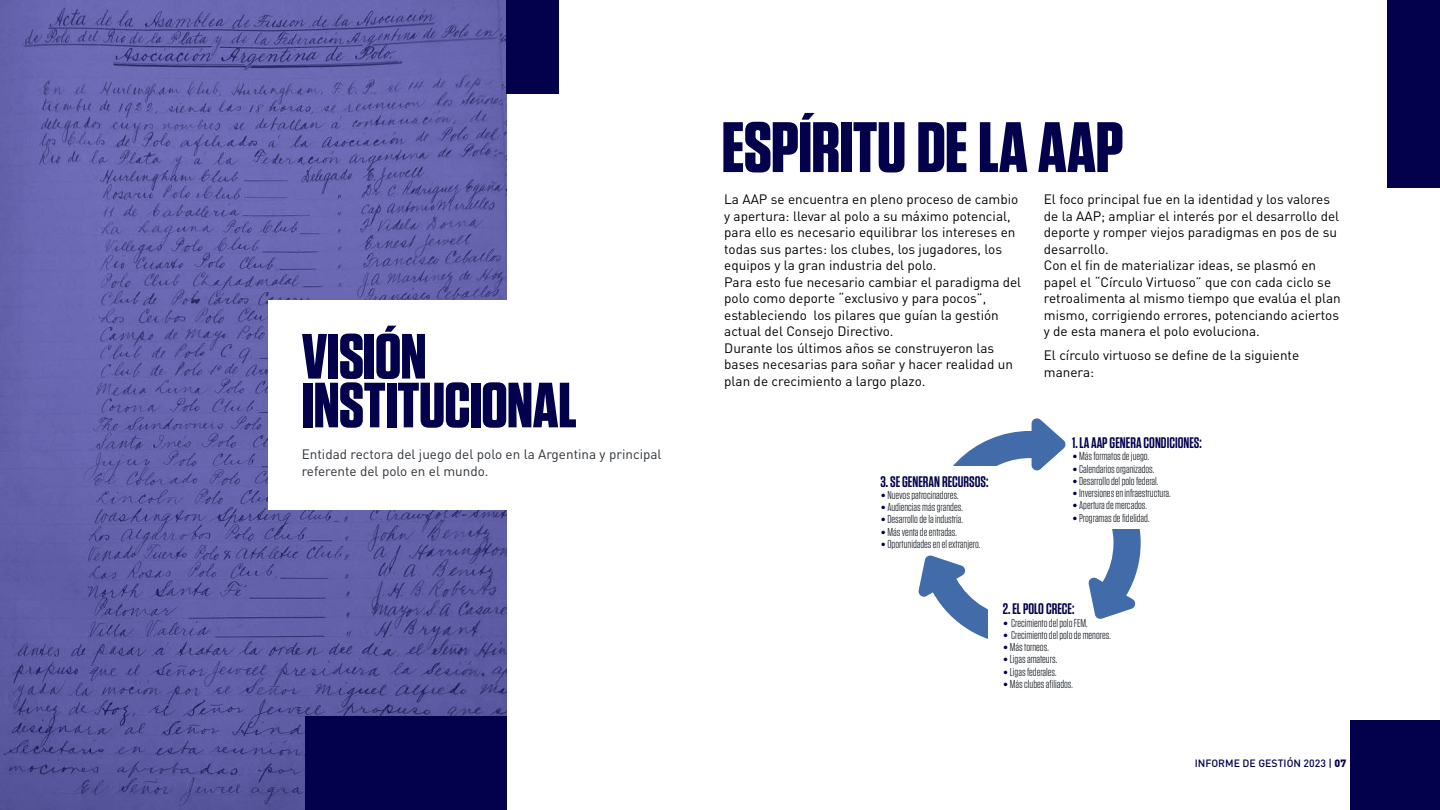
<style>
.page{position:relative;width:1440px;height:810px;background:#fff}
.page>*{position:absolute;margin:0;border:0;box-sizing:border-box;transform-origin:0 0}
.t1{font:700 71.25px "Tungsten";letter-spacing:-.01em;color:#03014c;scale:1.05 1}
.t2{font:700 63.75px/48.8px "Tungsten";letter-spacing:-.015em;color:#03014c;scale:1.05 1}
.t3{font:600 15.3px "Tungsten";color:#03014c}
.t4{font:13.5px/16.5px "DIN";color:#000}
.t5{font:13.5px/16.5px "DIN";color:#2d3237}
.t6{font:11.48px "Tungsten";color:#2d3237}
.t7{font:500 10.5px "DIN";color:#03014c}
.s1{font-family:"DIN";font-size:10.73px;color:#03014c}
.s2{font-weight:900}
</style>
<div class="page">
<svg style="left:0;top:0;width:506px;height:810px;background:#605fa7"></svg>
<div style="left:506px;top:0;width:53px;height:94px;background:#03014c"></div>
<div style="left:305px;top:716px;width:201px;height:94px;background:#03014c"></div>
<div style="left:1350px;top:720px;width:90px;height:90px;background:#03014c"></div>
<div style="left:1388px;top:0;width:52px;height:188px;background:#03014c"></div>
<div style="left:268px;top:300px;width:316px;height:210px;background:#fff"></div>
<svg style="left:918px;top:418px;width:223px;height:221px"></svg>
<div style="left:1069px;top:437px;width:97px;height:92px;background:#fff"></div>
<div style="left:989px;top:600px;width:90px;height:92px;background:#fff"></div>
<div style="left:911px;top:466px;width:101px;height:82px;background:#fff"></div>
<h2 class="t2" style="left:302px;top:334px;width:263px">VISIÓN<br>INSTITUCIONAL</h2>
<p class="t5" style="left:302px;top:446px;width:361px">Entidad rectora del juego del polo en la Argentina y principal referente del polo en el mundo.</p>
<h1 class="t1" style="left:722px;top:109px;width:384px">ESPÍRITU DE LA AAP</h1>
<p class="t4" style="left:724px;top:191px;width:299px">La AAP se encuentra en pleno proceso de cambio y apertura: llevar al polo a su máximo potencial, para ello es necesario equilibrar los intereses en todas sus partes: los clubes, los jugadores, los equipos y la gran industria del polo.<br>Para esto fue necesario cambiar el paradigma del polo como deporte “exclusivo y para pocos”, estableciendo los pilares que guían la gestión actual del Consejo Directivo.<br>Durante los últimos años se construyeron las bases necesarias para soñar y hacer realidad un plan de crecimiento a largo plazo.</p>
<p class="t4" style="left:1044px;top:191px;width:298px">El foco principal fue en la identidad y los valores de la AAP; ampliar el interés por el desarrollo del deporte y romper viejos paradigmas en pos de su desarrollo.<br>Con el fin de materializar ideas, se plasmó en papel el “Círculo Virtuoso” que con cada ciclo se retroalimenta al mismo tiempo que evalúa el plan mismo, corrigiendo errores, potenciando aciertos y de esta manera el polo evoluciona.</p>
<p class="t4" style="left:1044px;top:347px;width:257px">El círculo virtuoso se define de la siguiente manera:</p>
<p class="t3" style="left:880px;top:473px;width:110px">3. SE GENERAN RECURSOS:</p>
<p class="t6" style="left:880px;top:489px;width:80px"><span class="s1">•</span> Nuevos patrocinadores.</p>
<p class="t6" style="left:880px;top:501px;width:84px"><span class="s1">•</span> Audiencias más grandes.</p>
<p class="t6" style="left:880px;top:514px;width:84px"><span class="s1">•</span> Desarrollo de la industria.</p>
<p class="t6" style="left:880px;top:526px;width:78px"><span class="s1">•</span> Más venta de entradas.</p>
<p class="t6" style="left:880px;top:538px;width:101px"><span class="s1">•</span> Oportunidades en el extranjero.</p>
<p class="t3" style="left:1072px;top:435px;width:131px">1. LA AAP GENERA CONDICIONES:</p>
<p class="t6" style="left:1072px;top:450px;width:79px"><span class="s1">•</span> Más formatos de juego.</p>
<p class="t6" style="left:1072px;top:463px;width:84px"><span class="s1">•</span> Calendarios organizados.</p>
<p class="t6" style="left:1072px;top:475px;width:88px"><span class="s1">•</span> Desarrollo del polo federal.</p>
<p class="t6" style="left:1072px;top:487px;width:100px"><span class="s1">•</span> Inversiones en infraestructura.</p>
<p class="t6" style="left:1072px;top:499px;width:76px"><span class="s1">•</span> Apertura de mercados.</p>
<p class="t6" style="left:1072px;top:512px;width:79px"><span class="s1">•</span> Programas de fidelidad.</p>
<p class="t3" style="left:1003px;top:601px;width:73px">2. EL POLO CRECE:</p>
<p class="t6" style="left:1003px;top:617px;width:86px"><span class="s1">•</span> Crecimiento del polo FEM.</p>
<p class="t6" style="left:1003px;top:629px;width:110px"><span class="s1">•</span> Crecimiento del polo de menores.</p>
<p class="t6" style="left:1003px;top:641px;width:47px"><span class="s1">•</span> Más torneos.</p>
<p class="t6" style="left:1003px;top:654px;width:56px"><span class="s1">•</span> Ligas amateurs.</p>
<p class="t6" style="left:1003px;top:666px;width:55px"><span class="s1">•</span> Ligas federales.</p>
<p class="t6" style="left:1003px;top:678px;width:72px"><span class="s1">•</span> Más clubes afiliados.</p>
<p class="t7" style="left:1195px;top:756px;width:153px">INFORME DE GESTIÓN 2023 | <span class="s2">07</span></p>
</div>
